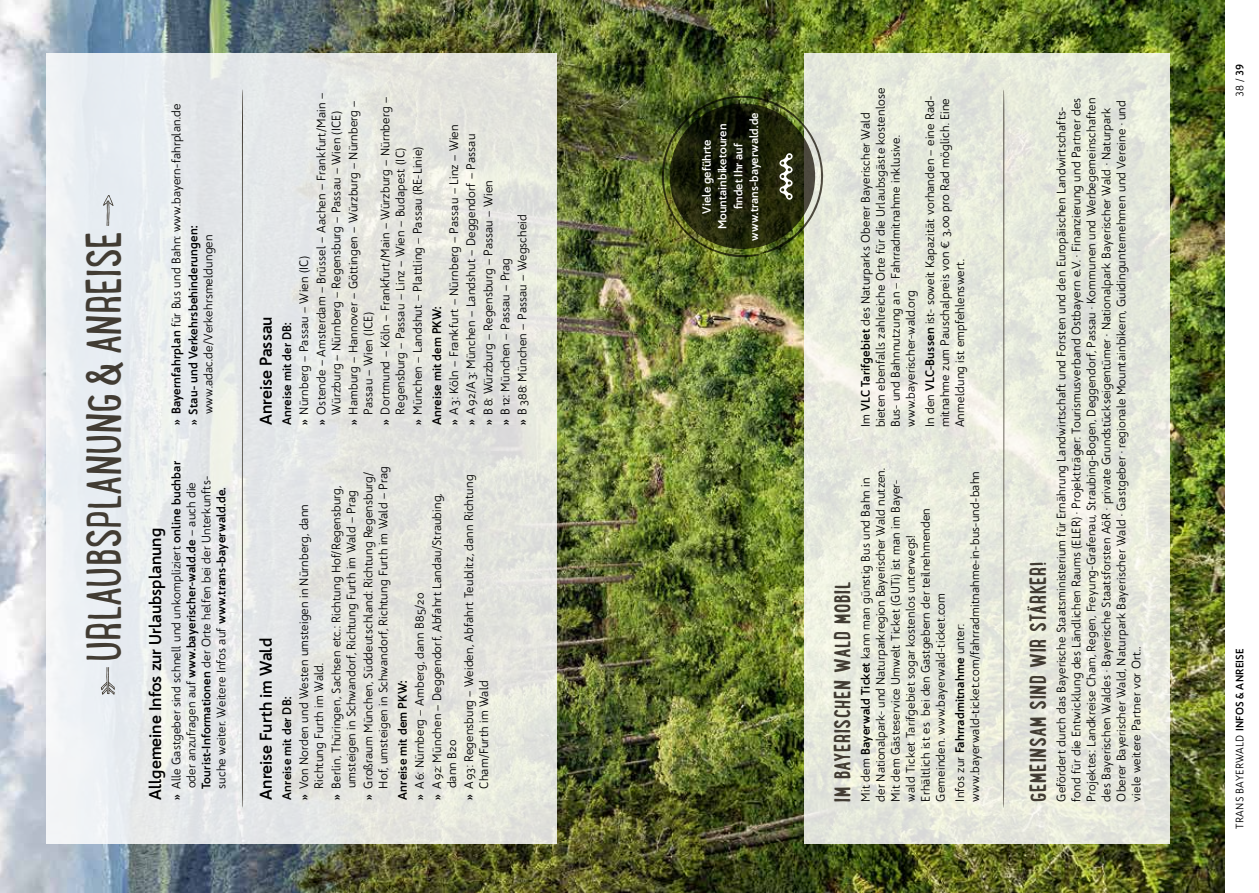
<style>
.page{position:relative;width:1259px;height:893px;background:#fff}
.page>*{position:absolute;margin:0;border:0;box-sizing:border-box;transform-origin:0 0}
.t1{font:48px "Lunch Box";letter-spacing:-.005em;color:#423c33}
.t2{font:700 22.5px "Lunch Box";letter-spacing:.025em;color:#423c33}
.t3{font:700 16.5px "Bw Quinta Pro";letter-spacing:-.005em;color:#000}
.t4{font:12px/15px "Bw Quinta Pro";letter-spacing:.01em;color:#000}
.t5{font:700 12px/17.1px "Bw Quinta Pro";letter-spacing:.015em;color:#000}
.t6{font:700 11.7px/15.8px "Bw Quinta Pro";color:#fff;text-align:center}
.t7{font:10.5px "Bw Quinta Pro";letter-spacing:.03em;color:#000}
.s1{font-weight:400}
.s2{font-weight:700}
</style>
<div class="page">
<img style="left:0;top:0;width:1225px;height:893px">
<svg style="left:804px;top:53px;width:365px;height:791px;background:#e7eade"></svg>
<div style="left:47px;top:53px;width:510px;height:791px;background:linear-gradient(to right,#eaeef4,#e2e2d9)"></div>
<svg style="left:101px;top:667px;width:14px;height:28px"></svg>
<svg style="left:103px;top:195px;width:11px;height:31px"></svg>
<svg style="left:242px;top:85px;width:1px;height:726px"></svg>
<svg style="left:1003px;top:87px;width:1px;height:725px"></svg>
<svg style="left:661px;top:96px;width:163px;height:161px;background:#434a28"></svg>
<h1 class="t1" style="left:68px;top:662px;width:432px;rotate:-90deg">URLAUBSPLANUNG&amp;ANREISE</h1>
<p class="t5" style="left:168px;top:425px;width:323px;rotate:-90deg">» Bayernfahrplan <span class="s1">für Bus und Bahn: www.bayern-fahrplan.de </span>» Stau- und Verkehrsbehinderungen:</p>
<p class="t4" style="left:201px;top:414px;width:181px;rotate:-90deg">www.adac.de/Verkehrsmeldungen</p>
<p class="t4" style="left:169px;top:789px;width:330px;text-indent:-10px;rotate:-90deg"><span class="s2">»</span> Alle Gastgeber sind schnell und unkompliziert <span class="s2">online buchbar </span>oder anzufragen auf <span class="s2">www.bayerischer-wald.de</span> – auch die <span class="s2">Tourist-Informationen</span> der Orte helfen bei der Unterkunfts&shy;suche weiter. Weitere Infos auf <span class="s2">www.trans-bayerwald.de.</span></p>
<h3 class="t3" style="left:145px;top:800px;width:273px;rotate:-90deg">Allgemeine Infos zur Urlaubsplanung</h3>
<h3 class="t3" style="left:255px;top:425px;width:110px;rotate:-90deg">Anreise Passau</h3>
<p class="t4" style="left:278px;top:425px;width:334px;line-height:17.1px;rotate:-90deg"><span class="s2">Anreise mit der DB:<br>»</span> Nürnberg – Passau – Wien (IC)<br><span class="s2">»</span> Ostende – Amsterdam – Brüssel – Aachen – Frankfurt/Main –</p>
<p class="t4" style="left:327px;top:425px;width:326px;line-height:17.1px;text-align:center;rotate:-90deg">Würzburg – Nürnberg – Regensburg – Passau – Wien (ICE)<br><span class="s2">»</span> Hamburg – Hannover – Göttingen – Würzburg – Nürnberg –</p>
<p class="t4" style="left:359px;top:425px;width:329px;line-height:17.1px;text-indent:11px;rotate:-90deg">Passau – Wien (ICE)<br><span class="s2">»</span> Dortmund – Köln – Frankfurt/Main – Würzburg – Nürnberg –</p>
<p class="t4" style="left:428px;top:425px;width:302px;line-height:17.1px;rotate:-90deg"><span class="s2">Anreise mit dem PKW:<br>»</span> A3: Köln – Frankfurt – Nürnberg – Passau – Linz – Wien <span class="s2">»</span> A92/A3: München – Landshut – Deggendorf – Passau<br><span class="s2">»</span> B8: Würzburg – Regensburg – Passau – Wien<br><span class="s2">»</span> B12: München – Passau – Prag<br><span class="s2">»</span> B388: München – Passau – Wegscheid</p>
<p class="t4" style="left:392px;top:425px;width:280px;line-height:17.1px;text-align:right;rotate:-90deg">Regensburg – Passau – Linz – Wien – Budapest (IC)<br><span class="s2">»</span> München – Landshut – Plattling – Passau (RE-Linie)</p>
<h3 class="t3" style="left:255px;top:800px;width:163px;rotate:-90deg">Anreise Furth im Wald</h3>
<p class="t4" style="left:342px;top:800px;width:329px;line-height:17.1px;text-align:center;rotate:-90deg">umsteigen in Schwandorf, Richtung Furth im Wald – Prag<br><span class="s2">»</span> Großraum München, Süddeutschland: Richtung Regensburg/</p>
<p class="t4" style="left:376px;top:788px;width:324px;rotate:-90deg">Hof, umsteigen in Schwandorf, Richtung Furth im Wald – Prag</p>
<p class="t4" style="left:443px;top:800px;width:326px;line-height:17.1px;text-indent:11px;rotate:-90deg">dann B20<br><span class="s2">»</span> A93: Regensburg – Weiden, Abfahrt Teublitz, dann Richtung</p>
<p class="t4" style="left:310px;top:800px;width:315px;line-height:17.1px;text-indent:11px;rotate:-90deg">Richtung Furth im Wald.<br><span class="s2">»</span> Berlin, Thüringen, Sachsen etc.: Richtung Hof/Regensburg,</p>
<p class="t4" style="left:394px;top:800px;width:308px;line-height:17.1px;rotate:-90deg"><span class="s2">Anreise mit dem PKW:<br>»</span> A6: Nürnberg – Amberg, dann B85/20<br><span class="s2">»</span> A92: München – Deggendorf, Abfahrt Landau/Straubing,</p>
<p class="t4" style="left:278px;top:800px;width:297px;line-height:17.1px;rotate:-90deg"><span class="s2">Anreise mit der DB:<br>»</span> Von Norden und Westen umsteigen in Nürnberg, dann</p>
<p class="t4" style="left:476px;top:789px;width:110px;rotate:-90deg">Cham/Furth im Wald</p>
<p class="t6" style="left:699px;top:241px;width:130px;rotate:-90deg">Viele geführte<br>Mountainbiketouren findet Ihr auf www.trans-bayerwald.de</p>
<p class="t4" style="left:858px;top:427px;width:341px;rotate:-90deg">Im <span class="s2">VLC Tarifgebiet</span> des Naturparks Oberer Bayerischer Wald bieten ebenfalls zahlreiche Orte für die Urlaubsgäste kostenlose Bus- und Bahnnutzung an – Fahrradmitnahme inklusive. www.bayerischer-wald.org</p>
<p class="t4" style="left:922px;top:427px;width:333px;rotate:-90deg">In den <span class="s2">VLC-Bussen</span> ist- soweit Kapazität vorhanden – eine Rad&shy;mitnahme zum Pauschalpreis von € 3,00 pro Rad möglich. Eine<br>Anmeldung ist empfehlenswert.</p>
<h2 class="t2" style="left:826px;top:801px;width:222px;rotate:-90deg">IM BAYERISCHEN WALD MOBIL</h2>
<p class="t4" style="left:873px;top:801px;width:334px;rotate:-90deg">der Nationalpark- und Naturparkregion Bayerischer Wald nutzen.<br>Mit dem Gästeservice Umwelt Ticket (GUTi) ist man im Bayer&shy;wald Ticket Tarifgebiet sogar kostenlos unterwegs!<br>Erhältlich ist es bei den Gastgebern der teilnehmenden Gemeinden. www.bayerwald-ticket.com</p>
<p class="t4" style="left:952px;top:801px;width:332px;rotate:-90deg">Infos zur <span class="s2">Fahrradmitnahme</span> unter: www.bayerwald-ticket.com/fahrradmitnahme-in-bus-und-bahn</p>
<p class="t4" style="left:858px;top:801px;width:325px;rotate:-90deg">Mit dem <span class="s2">Bayerwald Ticket</span> kann man günstig Bus und Bahn in</p>
<h2 class="t2" style="left:1021px;top:801px;width:241px;rotate:-90deg">GEMEINSAM SIND WIR STÄRKER!</h2>
<p class="t4" style="left:1053px;top:801px;width:705px;rotate:-90deg">Gefördert durch das Bayerische Staatsministerium für Ernährung Landwirtschaft und Forsten und den Europäischen Landwirtschafts&shy;fond für die Entwicklung des Ländlichen Raums (ELER) · Projektträger: Tourismusverband Ostbayern e.V. · Finanzierung und Partner des Projektes: Landkreise Cham, Regen, Freyung-Grafenau, Straubing-Bogen, Deggendorf, Passau · Kommunen und Werbegemeinschaften des Bayerischen Waldes · Bayerische Staatsforsten AöR · private Grundstückseigentümer · Nationalpark Bayerischer Wald · Naturpark</p>
<p class="t4" style="left:1113px;top:801px;width:703px;rotate:-90deg">Oberer Bayerischer Wald, Naturpark Bayerischer Wald · Gastgeber · regionale Mountainbikern, Guidingunternehmen und Vereine · und viele weitere Partner vor Ort…</p>
<p class="t7" style="left:1233px;top:97px;width:35px;rotate:-90deg">38 / <span class="s2">39</span></p>
<p class="t7" style="left:1233px;top:829px;width:182px;rotate:-90deg">TRANS BAYERWALD <span class="s2">INFOS &amp; ANREISE</span></p>
</div>
